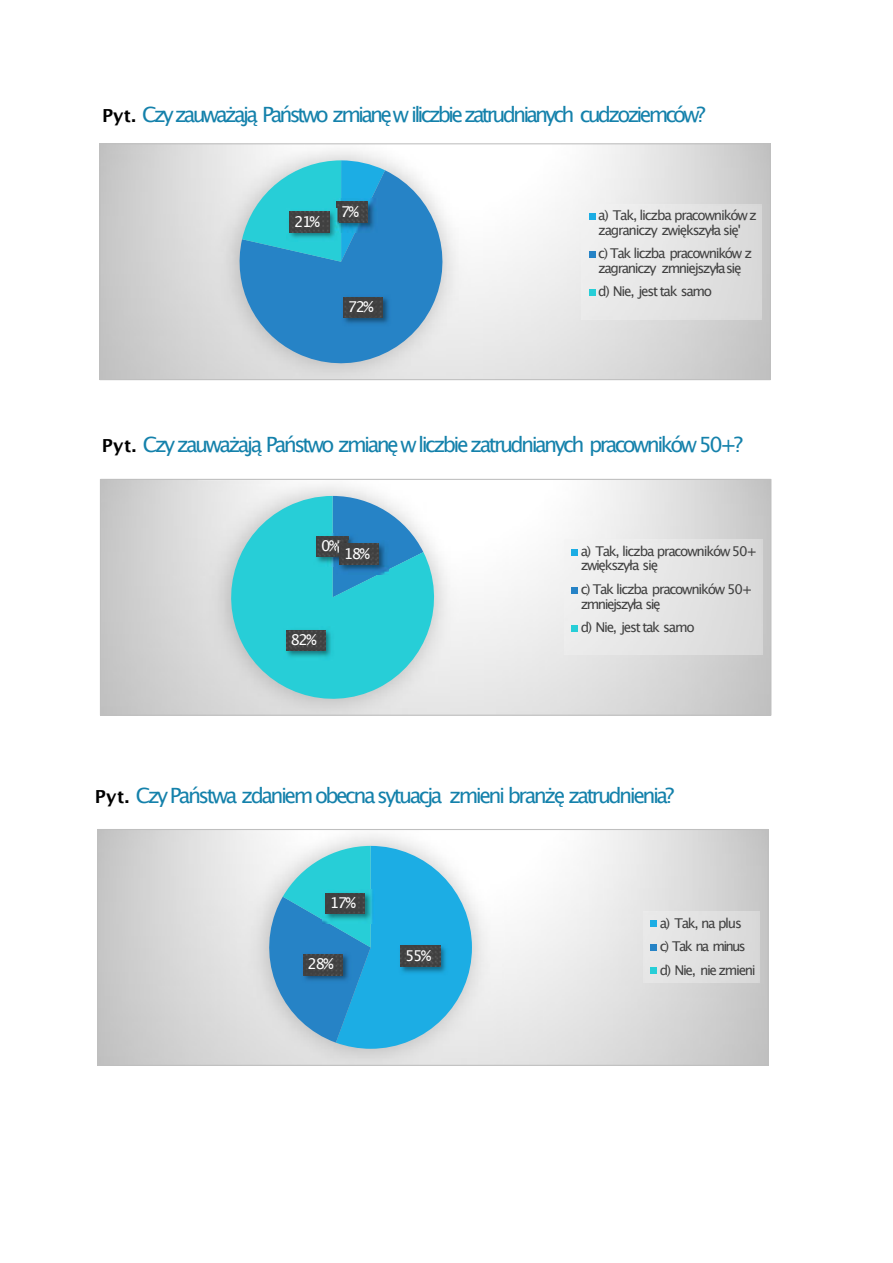
<style>
.page{position:relative;width:893px;height:1263px;background:#fff}
.page>*{position:absolute;margin:0;border:0;box-sizing:border-box;transform-origin:0 0}
.t1{font:21px "Lucida Grande";letter-spacing:-.125em;color:#1481ab}
.t2{font:15px "Lucida Grande";letter-spacing:-.1em;color:#fff}
.t3{font:13.5px/14.7px "Lucida Grande";letter-spacing:-.095em;color:#404040}
.s1{font-weight:700;font-size:18px;color:#000}
</style>
<div class="page">
<svg style="left:217px;top:496px;width:231px;height:217px;fill:#27ced7"></svg>
<img style="left:314px;top:533px;width:44px;height:33px">
<img style="left:317px;top:536px;width:31px;height:21px">
<img style="left:336px;top:541px;width:52px;height:33px">
<img style="left:283px;top:627px;width:52px;height:33px">
<img style="left:564px;top:540px;width:198px;height:115px">
<svg style="left:572px;top:549px;width:6px;height:6px"></svg>
<img style="left:340px;top:544px;width:39px;height:21px">
<img style="left:286px;top:630px;width:40px;height:21px">
<svg style="left:572px;top:587px;width:6px;height:6px"></svg>
<svg style="left:572px;top:625px;width:6px;height:6px"></svg>
<div style="left:100px;top:479px;width:671px;height:237px;border:1px solid #bfbfbf"></div>
<svg style="left:232px;top:170px;width:225px;height:207px;fill:#2683c6"></svg>
<svg style="left:242px;top:160px;width:143px;height:102px"></svg>
<img style="left:333px;top:199px;width:44px;height:33px">
<img style="left:340px;top:294px;width:52px;height:33px">
<img style="left:337px;top:202px;width:31px;height:21px">
<img style="left:343px;top:297px;width:40px;height:21px">
<img style="left:287px;top:208px;width:51px;height:34px">
<img style="left:582px;top:204px;width:180px;height:115px">
<div style="left:589px;top:213px;width:6px;height:7px;background:#1cade4"></div>
<div style="left:589px;top:251px;width:6px;height:7px;background:#2683c6"></div>
<div style="left:589px;top:289px;width:6px;height:7px;background:#27ced7"></div>
<img style="left:290px;top:212px;width:39px;height:21px">
<div style="left:99px;top:143px;width:672px;height:237px;border:1px solid #bfbfbf"></div>
<svg style="left:256px;top:846px;width:216px;height:203px"></svg>
<img style="left:398px;top:942px;width:52px;height:34px">
<img style="left:300px;top:951px;width:52px;height:34px">
<img style="left:322px;top:890px;width:52px;height:33px">
<img style="left:401px;top:946px;width:39px;height:20px">
<img style="left:303px;top:954px;width:40px;height:21px">
<img style="left:326px;top:893px;width:39px;height:21px">
<div style="left:97px;top:829px;width:672px;height:237px;border:1px solid #bfbfbf"></div>
<div style="left:643px;top:912px;width:116px;height:71px;background:#e1e1e1"></div>
<div style="left:650px;top:920px;width:7px;height:7px;background:#1cade4"></div>
<div style="left:650px;top:944px;width:7px;height:7px;background:#2683c6"></div>
<div style="left:650px;top:967px;width:7px;height:7px;background:#27ced7"></div>
<h1 class="t1" style="left:102px;top:105px;width:605px"><span class="s1">Pyt.</span> Czy zauważają Państwo zmianę w iliczbie zatrudnianych cudzoziemców?</h1>
<p class="t2" style="left:341px;top:205px;width:19px">7%</p>
<p class="t2" style="left:294px;top:215px;width:27px">21%</p>
<p class="t3" style="left:598px;top:209px;width:160px">a) Tak, liczba pracowników z zagraniczy zwiększyła się'</p>
<p class="t3" style="left:598px;top:247px;width:155px">c) Tak liczba pracowników z zagraniczy zmniejszyłasię</p>
<p class="t3" style="left:598px;top:285px;width:115px">d) Nie, jest tak samo</p>
<p class="t2" style="left:348px;top:300px;width:27px">72%</p>
<h1 class="t1" style="left:102px;top:435px;width:643px"><span class="s1">Pyt.</span> Czy zauważają Państwo zmianę w liczbie zatrudnianych pracowników 50+?</h1>
<p class="t2" style="left:321px;top:539px;width:19px">0%</p>
<p class="t2" style="left:344px;top:547px;width:27px">18%</p>
<p class="t2" style="left:291px;top:633px;width:27px">82%</p>
<p class="t3" style="left:581px;top:544px;width:178px">a) Tak, liczba pracowników 50+ zwiększyła się</p>
<p class="t3" style="left:581px;top:583px;width:173px">c) Tak liczba pracowników 50+ zmniejszyła się</p>
<p class="t3" style="left:581px;top:621px;width:115px">d) Nie, jest tak samo</p>
<h1 class="t1" style="left:95px;top:787px;width:581px"><span class="s1">Pyt.</span> Czy Państwa zdaniem obecna sytuacja zmieni branżę zatrudnienia?</h1>
<p class="t2" style="left:330px;top:896px;width:27px">17%</p>
<p class="t2" style="left:308px;top:957px;width:27px">28%</p>
<p class="t2" style="left:405px;top:949px;width:27px">55%</p>
<p class="t3" style="left:660px;top:912px;width:98px;line-height:23.5px">a) Tak, na plus<br>c) Tak na minus d) Nie, nie zmieni</p>
</div>
